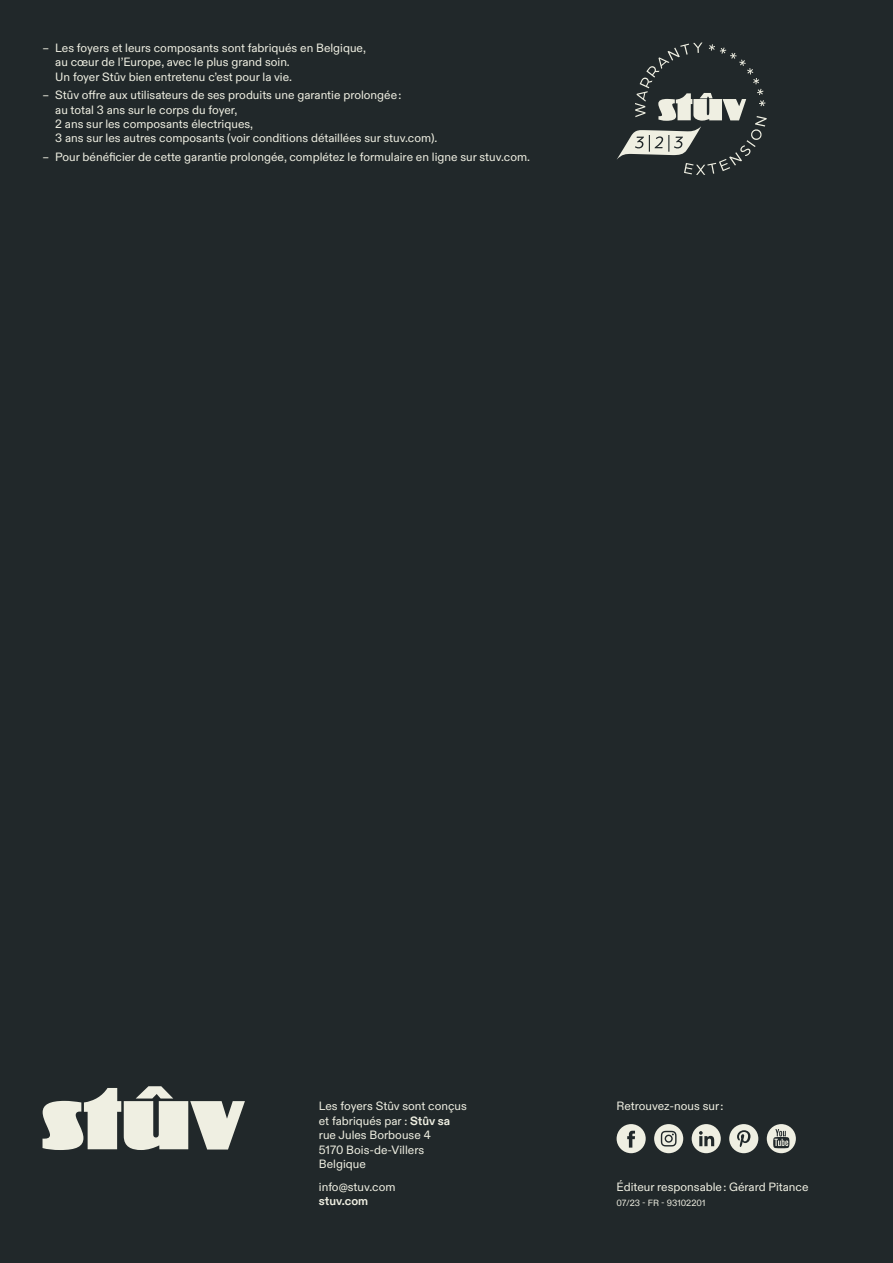
<style>
.page{position:relative;width:893px;height:1263px;background:#21282a}
.page>*{position:absolute;margin:0;border:0;box-sizing:border-box;transform-origin:0 0}
.t1{font:12px/14.4px "ABC Diatype";color:#efefe2}
.t2{font:700 12px "ABC Diatype";color:#efefe2}
.t3{font:9px "ABC Diatype";color:#efefe2}
.s1{font-weight:700}
</style>
<div class="page">
<svg style="left:43px;top:1086px;width:202px;height:64px"></svg>
<svg style="left:617px;top:1124px;width:29px;height:29px"></svg>
<svg style="left:729px;top:1124px;width:29px;height:29px"></svg>
<svg style="left:767px;top:1124px;width:29px;height:29px"></svg>
<svg style="left:654px;top:1124px;width:29px;height:29px"></svg>
<svg style="left:617px;top:43px;width:150px;height:132px"></svg>
<svg style="left:692px;top:1124px;width:29px;height:29px"></svg>
<p class="t1" style="left:55px;top:41px;width:312px;text-indent:-13px">– Les foyers et leurs composants sont fabriqués en Belgique, au cœur de l’Europe, avec le plus grand soin.<br>Un foyer Stûv bien entretenu c’est pour la vie.</p>
<p class="t1" style="left:55px;top:88px;width:384px;text-indent:-13px">– Stûv offre aux utilisateurs de ses produits une garantie prolongée :<br>au total 3 ans sur le corps du foyer,<br>2 ans sur les composants électriques,<br>3 ans sur les autres composants (voir conditions détaillées sur stuv.com).</p>
<p class="t1" style="left:43px;top:150px;width:489px">– Pour bénéficier de cette garantie prolongée, complétez le formulaire en ligne sur stuv.com.</p>
<p class="t1" style="left:319px;top:1099px;width:149px">Les foyers Stûv sont conçus et fabriqués par : <span class="s1">Stûv sa </span>rue Jules Borbouse 4<br>5170 Bois-de-Villers<br>Belgique</p>
<p class="t1" style="left:319px;top:1180px;width:78px">info@stuv.com</p>
<p class="t2" style="left:319px;top:1194px;width:51px">stuv.com</p>
<p class="t1" style="left:617px;top:1099px;width:108px">Retrouvez-nous sur :</p>
<p class="t1" style="left:617px;top:1180px;width:193px">Éditeur responsable : Gérard Pitance</p>
<p class="t3" style="left:617px;top:1197px;width:90px">07/23 - FR - 93102201</p>
</div>
